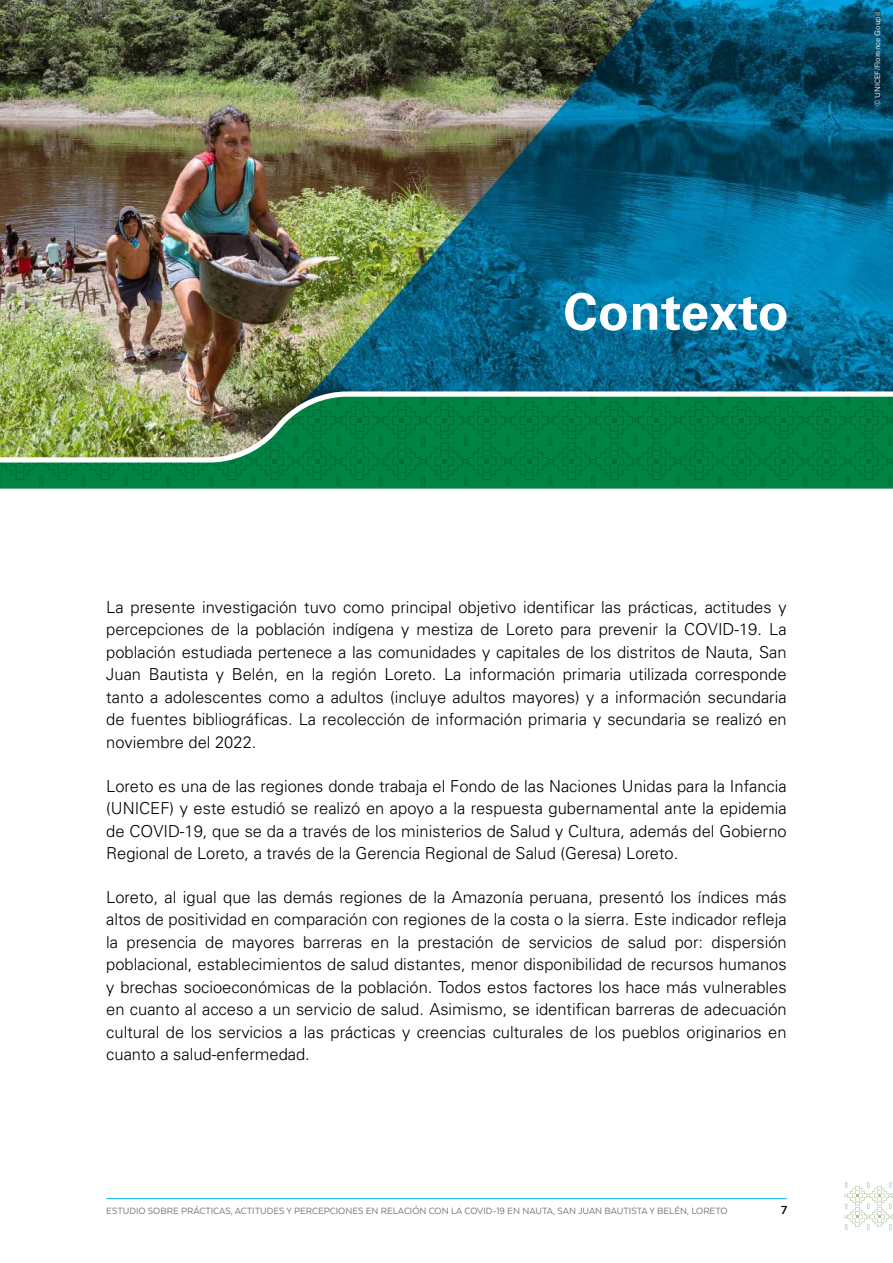
<style>
.page{position:relative;width:893px;height:1263px;background:#fff}
.page>*{position:absolute;margin:0;border:0;box-sizing:border-box;transform-origin:0 0}
.t1{font:700 51px "Univers LT Std";letter-spacing:.01em;color:#fff}
.t2{font:16.5px/22.5px "Univers LT 45 Lt";color:#000;text-align:justify}
.t3{font:700 13.5px "Texta";color:#000}
.t4{font:10.5px "Texta";color:#77787b}
.t5{font:7.5px "Univers LT Std";color:#fff}
</style>
<div class="page">
<hr style="left:106px;top:1198px;width:681px;height:1px;background:#00aeef">
<svg style="left:844px;top:1182px;width:49px;height:48px"></svg>
<img style="left:0;top:0;width:893px;height:391px">
<svg style="left:0;top:486px;width:893px;height:3px;background:#20935c"></svg>
<svg style="left:0;top:462px;width:893px;height:24px;background:#018142"></svg>
<img style="left:0;top:391px;width:893px;height:71px">
<h1 class="t1" style="left:563px;top:282px;width:227px">Contexto</h1>
<p class="t5" style="left:873px;top:106px;width:95px;rotate:-90deg">© UNICEF/Florence Goupil</p>
<p class="t2" style="left:106px;top:596px;width:682px">La presente investigación tuvo como principal objetivo identificar las prácticas, actitudes y percepciones de la población indígena y mestiza de Loreto para prevenir la COVID-19. La población estudiada pertenece a las comunidades y capitales de los distritos de Nauta, San Juan Bautista y Belén, en la región Loreto. La información primaria utilizada corresponde tanto a adolescentes como a adultos (incluye adultos mayores) y a información secundaria de fuentes bibliográficas. La recolección de información primaria y secundaria se realizó en noviembre del 2022.</p>
<p class="t2" style="left:106px;top:774px;width:682px">Loreto es una de las regiones donde trabaja el Fondo de las Naciones Unidas para la Infancia (UNICEF) y este estudió se realizó en apoyo a la respuesta gubernamental ante la epidemia de COVID-19, que se da a través de los ministerios de Salud y Cultura, además del Gobierno Regional de Loreto, a través de la Gerencia Regional de Salud (Geresa) Loreto.</p>
<p class="t2" style="left:106px;top:886px;width:682px">Loreto, al igual que las demás regiones de la Amazonía peruana, presentó los índices más altos de positividad en comparación con regiones de la costa o la sierra. Este indicador refleja la presencia de mayores barreras en la prestación de servicios de salud por: dispersión poblacional, establecimientos de salud distantes, menor disponibilidad de recursos humanos y brechas socioeconómicas de la población. Todos estos factores los hace más vulnerables en cuanto al acceso a un servicio de salud. Asimismo, se identifican barreras de adecuación cultural de los servicios a las prácticas y creencias culturales de los pueblos originarios en cuanto a salud-enfermedad.</p>
<p class="t4" style="left:106px;top:1205px;width:623px">ESTUDIO SOBRE PRÁCTICAS, ACTITUDES Y PERCEPCIONES EN RELACIÓN CON LA COVID-19 EN NAUTA, SAN JUAN BAUTISTA Y BELÉN, LORETO</p>
<p class="t3" style="left:781px;top:1203px;width:8px">7</p>
</div>
